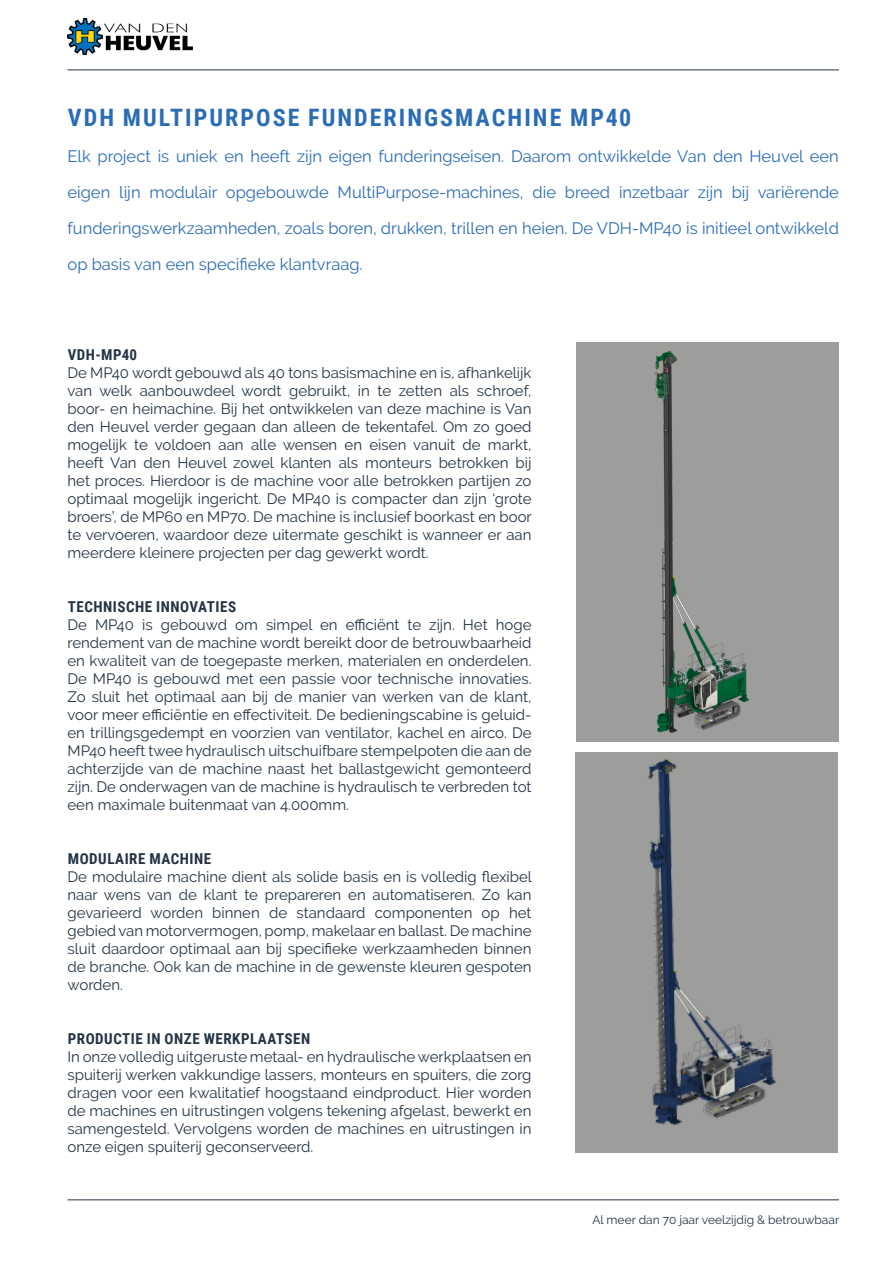
<style>
.page{position:relative;width:893px;height:1263px;background:#fff}
.page>*{position:absolute;margin:0;border:0;box-sizing:border-box;transform-origin:0 0}
.t1{font:700 24px "Roboto Condensed";letter-spacing:.085em;color:#2b6db4}
.t2{font:16.5px/36px "Raleway";color:#2b6db4;text-align:justify}
.t3{font:15px/18px "Raleway";color:#233345;text-align:justify}
.t4{font:700 15px "Roboto Condensed";letter-spacing:.035em;color:#233345}
.t5{font:12px "Raleway";color:#233345}
</style>
<div class="page">
<img style="left:575px;top:753px;width:262px;height:400px">
<div style="left:576px;top:342px;width:263px;height:400px;background:#9d9d9c"></div>
<img style="left:654px;top:350px;width:95px;height:383px">
<hr style="left:68px;top:1199px;width:771px;height:1px;background:#233345">
<hr style="left:68px;top:70px;width:771px;height:1px;background:#233345">
<img style="left:68px;top:19px;width:124px;height:35px">
<h1 class="t1" style="left:68px;top:101px;width:565px">VDH MULTIPURPOSE FUNDERINGSMACHINE MP40</h1>
<p class="t2" style="left:68px;top:138px;width:773px">Elk project is uniek en heeft zijn eigen funderingseisen. Daarom ontwikkelde Van den Heuvel een eigen lijn modulair opgebouwde MultiPurpose-machines, die breed inzetbaar zijn bij variërende funderingswerkzaamheden, zoals boren, drukken, trillen en heien. De VDH-MP40 is initieel ontwikkeld op basis van een specifieke klantvraag.</p>
<p class="t4" style="left:68px;top:344px;width:71px">VDH-MP40</p>
<p class="t3" style="left:68px;top:364px;width:466px">De MP40 wordt gebouwd als 40 tons basismachine en is, afhankelijk van welk aanbouwdeel wordt gebruikt, in te zetten als schroef, boor- en heimachine. Bij het ontwikkelen van deze machine is Van den Heuvel verder gegaan dan alleen de tekentafel. Om zo goed mogelijk te voldoen aan alle wensen en eisen vanuit de markt, heeft Van den Heuvel zowel klanten als monteurs betrokken bij het proces. Hierdoor is de machine voor alle betrokken partijen zo optimaal mogelijk ingericht. De MP40 is compacter dan zijn ‘grote broers’, de MP60 en MP70. De machine is inclusief boorkast en boor te vervoeren, waardoor deze uitermate geschikt is wanneer er aan meerdere kleinere projecten per dag gewerkt wordt.</p>
<p class="t4" style="left:68px;top:596px;width:170px">TECHNISCHE INNOVATIES</p>
<p class="t3" style="left:68px;top:616px;width:466px">De MP40 is gebouwd om simpel en efficiënt te zijn. Het hoge rendement van de machine wordt bereikt door de betrouwbaarheid en kwaliteit van de toegepaste merken, materialen en onderdelen.<br>De MP40 is gebouwd met een passie voor technische innovaties.<br>Zo sluit het optimaal aan bij de manier van werken van de klant, voor meer efficiëntie en effectiviteit. De bedieningscabine is geluid&shy;en trillingsgedempt en voorzien van ventilator, kachel en airco. De MP40 heeft twee hydraulisch uitschuifbare stempelpoten die aan de achterzijde van de machine naast het ballastgewicht gemonteerd zijn. De onderwagen van de machine is hydraulisch te verbreden tot een maximale buitenmaat van 4.000mm.</p>
<p class="t4" style="left:68px;top:848px;width:145px">MODULAIRE MACHINE</p>
<p class="t3" style="left:68px;top:868px;width:466px">De modulaire machine dient als solide basis en is volledig flexibel naar wens van de klant te prepareren en automatiseren. Zo kan gevarieerd worden binnen de standaard componenten op het gebied van motorvermogen, pomp, makelaar en ballast. De machine sluit daardoor optimaal aan bij specifieke werkzaamheden binnen de branche. Ook kan de machine in de gewenste kleuren gespoten worden.</p>
<p class="t4" style="left:68px;top:1028px;width:244px">PRODUCTIE IN ONZE WERKPLAATSEN</p>
<p class="t3" style="left:68px;top:1048px;width:466px">In onze volledig uitgeruste metaal- en hydraulische werkplaatsen en spuiterij werken vakkundige lassers, monteurs en spuiters, die zorg dragen voor een kwalitatief hoogstaand eindproduct. Hier worden de machines en uitrustingen volgens tekening afgelast, bewerkt en samengesteld. Vervolgens worden de machines en uitrustingen in onze eigen spuiterij geconserveerd.</p>
<p class="t5" style="left:592px;top:1213px;width:248px">Al meer dan 70 jaar veelzijdig &amp; betrouwbaar</p>
</div>
